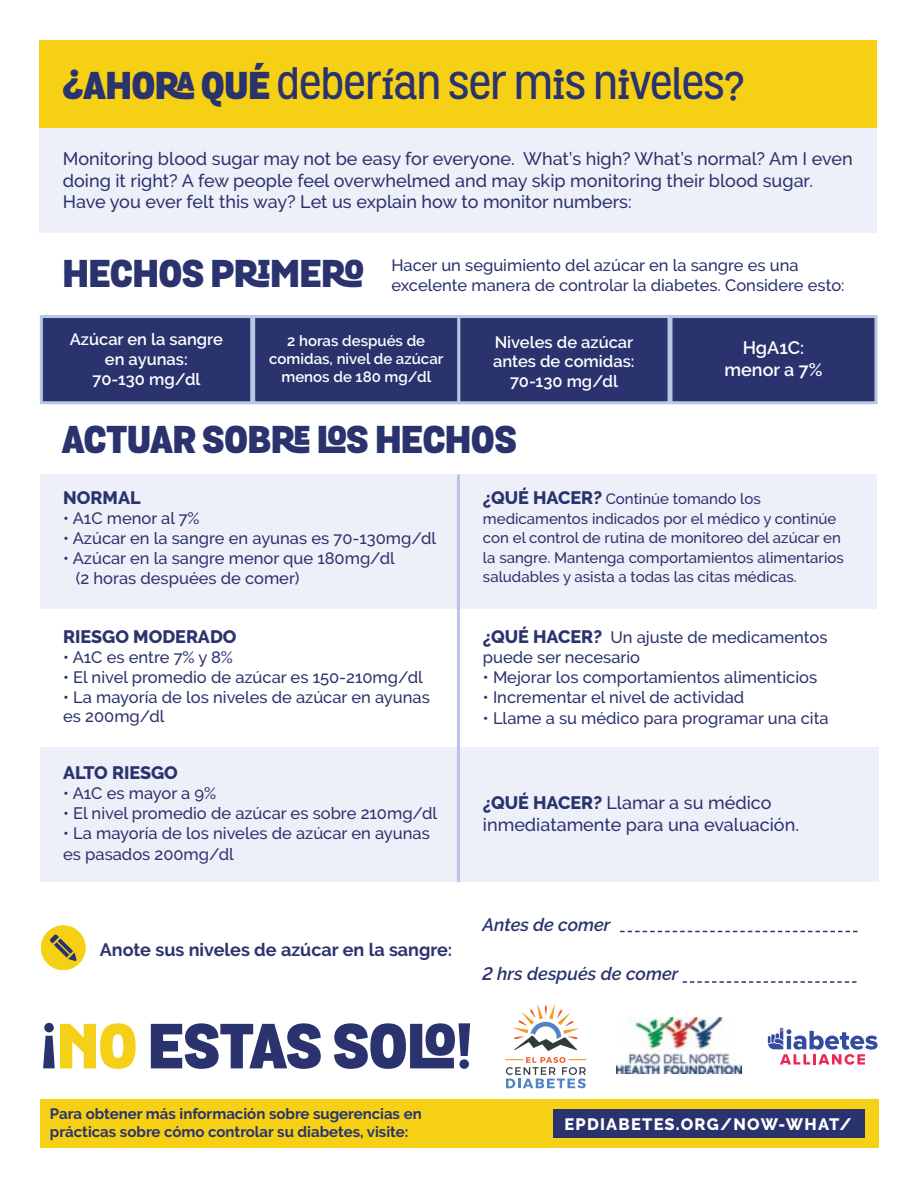
<style>
.page{position:relative;width:918px;height:1188px;background:#fff}
.page>*{position:absolute;margin:0;border:0;box-sizing:border-box;transform-origin:0 0}
.t1{font:900 61.5px "Grota";color:#2a336d}
.t2{font:900 37.5px "Grota";color:#2a336d}
.t3{font:700 37.5px "Grota";color:#2a336d}
.t4{font:500 18px/21.6px "Raleway";color:#2a336d}
.t5{font:700 18px "Raleway";color:#2a336d}
.t6{font:800 18px "Raleway";color:#2a336d}
.t7{font:italic 600 18px "Raleway";color:#2a336d}
.t8{font:600 18px/21.6px "Raleway";color:#fff;text-align:center}
.t9{font:500 16.5px/19.8px "Raleway";color:#2a336d}
.t10{font:600 16.5px/19.8px "Raleway";color:#fff;text-align:center}
.t11{font:800 16.5px "Raleway";letter-spacing:.075em;color:#fff}
.t12{font:500 15px/19.5px "Raleway";color:#2a336d}
.t13{font:700 15px/18px "Raleway";color:#2a336d}
.t14{font:600 15px/18px "Raleway";color:#fff;text-align:center}
.s1{font-weight:900}
.s2{font-weight:800;font-size:18px}
.s3{font-weight:800}
.s4{color:#f5d018}
</style>
<div class="page">
<div style="left:41px;top:1099px;width:838px;height:49px;background:#f5d015"></div>
<div style="left:553px;top:1109px;width:311px;height:28px;background:#2a336d"></div>
<img style="left:616px;top:1017px;width:126px;height:57px">
<svg style="left:513px;top:1004px;width:65px;height:47px"></svg>
<svg style="left:505px;top:1057px;width:81px;height:31px"></svg>
<svg style="left:768px;top:1028px;width:110px;height:37px"></svg>
<div style="left:40px;top:40px;width:837px;height:88px;background:#f5d015"></div>
<div style="left:40px;top:128px;width:837px;height:105px;background:#eef0f9"></div>
<div style="left:40px;top:315px;width:213px;height:89px;background:#2a336d;border:3px solid #b8c6e6"></div>
<div style="left:457px;top:315px;width:214px;height:89px;background:#2a336d;border:3px solid #b8c6e6"></div>
<div style="left:252px;top:315px;width:208px;height:89px;background:#2a336d;border:3px solid #b8c6e6"></div>
<div style="left:670px;top:315px;width:208px;height:89px;background:#2a336d;border:3px solid #b8c6e6"></div>
<div style="left:41px;top:475px;width:836px;height:134px;background:#eef0f9"></div>
<div style="left:40px;top:747px;width:838px;height:135px;background:#eef0f9"></div>
<hr style="left:457px;top:475px;width:3px;height:407px;background:#b8c6e6">
<div style="left:41px;top:925px;width:45px;height:45px;background:#f5d015;border-radius:50%"></div>
<svg style="left:50px;top:934px;width:27px;height:27px"></svg>
<svg style="left:620px;top:931px;width:238px;height:1px"></svg>
<svg style="left:683px;top:981px;width:174px;height:2px"></svg>
<h2 class="t3" style="left:62px;top:57px;width:683px"><span class="s1">¿AHORA QUÉ</span> deberían ser mis niveles?</h2>
<p class="t4" style="left:63px;top:148px;width:792px">Monitoring blood sugar may not be easy for everyone. What’s high? What’s normal? Am I even doing it right? A few people feel overwhelmed and may skip monitoring their blood sugar.<br>Have you ever felt this way? Let us explain how to monitor numbers:</p>
<h2 class="t2" style="left:63px;top:244px;width:303px">HECHOS PRIMERO</h2>
<p class="t9" style="left:392px;top:255px;width:455px">Hacer un seguimiento del azúcar en la sangre es una excelente manera de controlar la diabetes. Considere esto:</p>
<p class="t10" style="left:70px;top:329px;width:155px">Azúcar en la sangre en ayunas:<br>70-130 mg/dl</p>
<p class="t14" style="left:269px;top:332px;width:176px">2 horas después de comidas, nivel de azúcar menos de 180 mg/dl</p>
<p class="t10" style="left:493px;top:332px;width:143px">Niveles de azúcar antes de comidas:<br>70-130 mg/dl</p>
<p class="t8" style="left:725px;top:337px;width:99px">HgA1C: menor a 7%</p>
<h2 class="t2" style="left:62px;top:409px;width:456px">ACTUAR SOBRE LOS HECHOS</h2>
<p class="t6" style="left:63px;top:488px;width:79px">NORMAL</p>
<p class="t9" style="left:63px;top:508px;width:138px">• A1C menor al 7%</p>
<p class="t9" style="left:63px;top:528px;width:374px">• Azúcar en la sangre en ayunas es 70-130mg/dl</p>
<p class="t9" style="left:76px;top:548px;width:321px;text-indent:-13px">• Azúcar en la sangre menor que 180mg/dl (2 horas despuées de comer)</p>
<p class="t6" style="left:63px;top:627px;width:175px">RIESGO MODERADO</p>
<p class="t9" style="left:63px;top:647px;width:171px">• A1C es entre 7% y 8%</p>
<p class="t9" style="left:63px;top:667px;width:361px">• El nivel promedio de azúcar es 150-210mg/dl</p>
<p class="t9" style="left:63px;top:687px;width:368px">• La mayoría de los niveles de azúcar en ayunas es 200mg/dl</p>
<p class="t6" style="left:63px;top:763px;width:116px">ALTO RIESGO</p>
<p class="t9" style="left:63px;top:784px;width:155px">• A1C es mayor a 9%</p>
<p class="t9" style="left:63px;top:803px;width:376px">• El nivel promedio de azúcar es sobre 210mg/dl</p>
<p class="t9" style="left:63px;top:822px;width:368px;line-height:21.6px">• La mayoría de los niveles de azúcar en ayunas es pasados 200mg/dl</p>
<p class="t5" style="left:100px;top:939px;width:354px">Anote sus niveles de azúcar en la sangre:</p>
<p class="t12" style="left:483px;top:489px;width:362px"><span class="s2">¿QUÉ HACER?</span> Continúe tomando los medicamentos indicados por el médico y continúe con el control de rutina de monitoreo del azúcar en la sangre. Mantenga comportamientos alimentarios saludables y asista a todas las citas médicas.</p>
<p class="t9" style="left:483px;top:627px;width:346px"><span class="s2">¿QUÉ HACER?</span> Un ajuste de medicamentos puede ser necesario</p>
<p class="t9" style="left:483px;top:667px;width:336px">• Mejorar los comportamientos alimenticios</p>
<p class="t9" style="left:483px;top:687px;width:263px">• Incrementar el nivel de actividad</p>
<p class="t9" style="left:483px;top:708px;width:347px">• Llame a su médico para programar una cita</p>
<p class="t4" style="left:483px;top:792px;width:318px"><span class="s3">¿QUÉ HACER?</span> Llamar a su m►édico inmediatamente para una evaluación.</p>
<p class="t7" style="left:483px;top:914px;width:129px">Antes de comer</p>
<p class="t7" style="left:483px;top:963px;width:197px">2 hrs después de comer</p>
<h1 class="t1" style="left:41px;top:997px;width:434px">¡<span class="s4">NO</span> ESTAS SOLO!</h1>
<p class="t13" style="left:50px;top:1105px;width:373px">Para obtener más información sobre sugerencias en prácticas sobre cómo controlar su diabetes, visite:</p>
<p class="t11" style="left:564px;top:1115px;width:289px">EPDIABETES.ORG/NOW-WHAT/</p>
</div>
